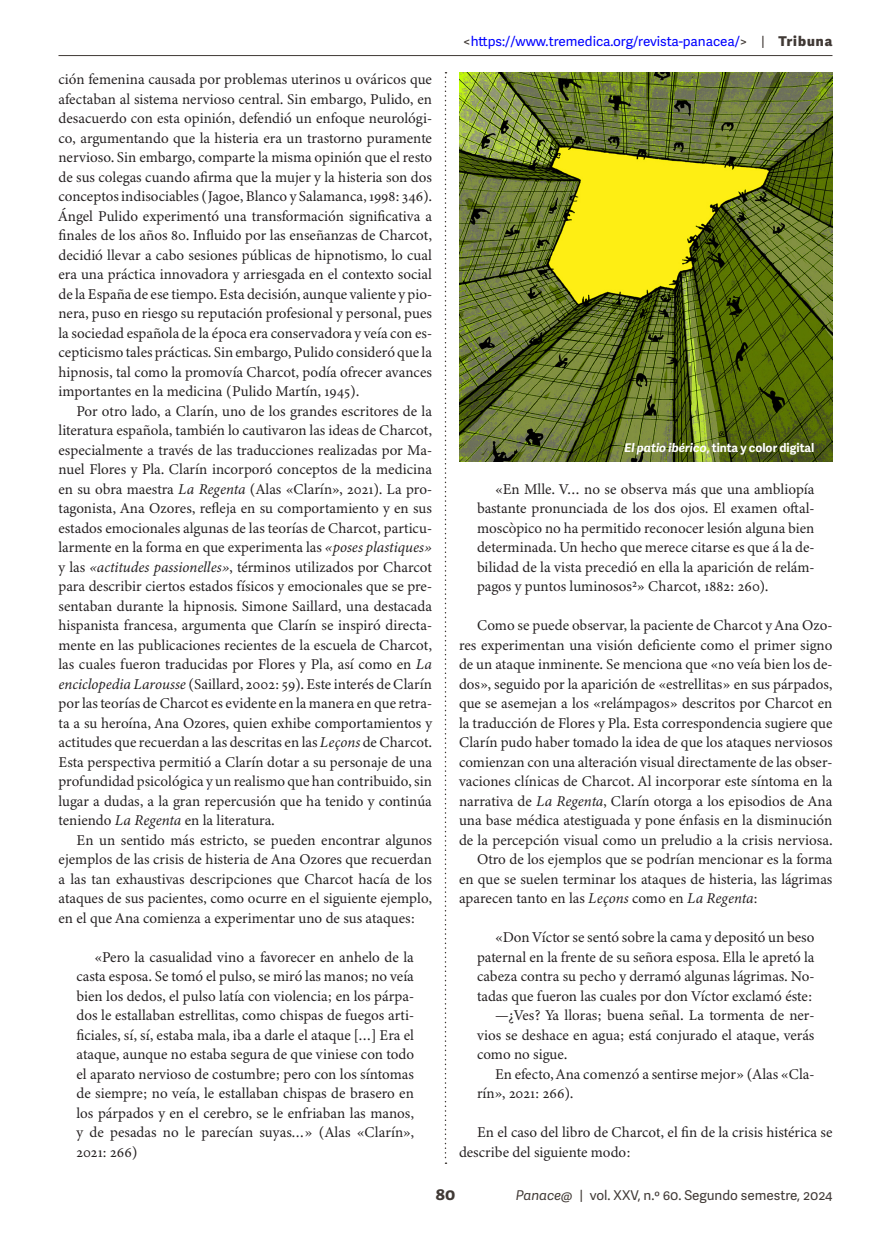
<style>
.page{position:relative;width:891px;height:1260px;background:#fff}
.page>*{position:absolute;margin:0;border:0;box-sizing:border-box;transform-origin:0 0}
.t1{font:700 16.5px "Adelle Sans";color:#403935}
.Adentrado{font:15px/19.5px "Minion 3";letter-spacing:-.005em;color:#231f20;text-align:justify}
.t2{font:13.5px "Adelle Sans";color:#00f}
.t3{font:13.5px "Adelle Sans";color:#403935}
.Nombres_de_grabados{font:700 12px "Adelle Sans";color:#fff}
.s1{font-style:italic}
.s2{color:#403935}
.s3{font-weight:800;color:#403935}
</style>
<div class="page">
<hr style="left:58px;top:55px;width:774px;height:1px;background:#403935">
<svg style="left:445px;top:72px;width:2px;height:1092px"></svg>
<img style="left:459px;top:72px;width:373px;height:390px">
<p class="Adentrado" style="left:58px;top:69px;width:375px">ción femenina causada por problemas uterinos u ováricos que afectaban al sistema nervioso central. Sin embargo, Pulido, en desacuerdo con esta opinión, defendió un enfoque neurológi&shy;co, argumentando que la histeria era un trastorno puramente nervioso. Sin embargo, comparte la misma opinión que el resto de sus colegas cuando afirma que la mujer y la histeria son dos conceptos indisociables (Jagoe, Blanco y Salamanca, 1998: 346).<br>Ángel Pulido experimentó una transformación significativa a finales de los años 80. Influido por las enseñanzas de Charcot, decidió llevar a cabo sesiones públicas de hipnotismo, lo cual era una práctica innovadora y arriesgada en el contexto social de la España de ese tiempo. Esta decisión, aunque valiente y pio&shy;nera, puso en riesgo su reputación profesional y personal, pues la sociedad española de la época era conservadora y veía con es&shy;cepticismo tales prácticas. Sin embargo, Pulido consideró que la hipnosis, tal como la promovía Charcot, podía ofrecer avances importantes en la medicina (Pulido Martín, 1945).</p>
<p class="Adentrado" style="left:58px;top:401px;width:375px;text-indent:18px">Por otro lado, a Clarín, uno de los grandes escritores de la literatura española, también lo cautivaron las ideas de Charcot, especialmente a través de las traducciones realizadas por Ma&shy;nuel Flores y Pla. Clarín incorporó conceptos de la medicina en su obra maestra <span class="s1">La Regenta</span> (Alas «Clarín», 2021). La pro&shy;tagonista, Ana Ozores, refleja en su comportamiento y en sus estados emocionales algunas de las teorías de Charcot, particu&shy;larmente en la forma en que experimenta las <span class="s1">«poses plastiques» </span>y las <span class="s1">«actitudes passionelles»</span>, términos utilizados por Charcot para describir ciertos estados físicos y emocionales que se pre&shy;sentaban durante la hipnosis. Simone Saillard, una destacada hispanista francesa, argumenta que Clarín se inspiró directa&shy;mente en las publicaciones recientes de la escuela de Charcot, las cuales fueron traducidas por Flores y Pla, así como en <span class="s1">La enciclopedia Larousse</span> (Saillard, 2002: 59). Este interés de Clarín por las teorías de Charcot es evidente en la manera en que retra&shy;ta a su heroína, Ana Ozores, quien exhibe comportamientos y actitudes que recuerdan a las descritas en las <span class="s1">Leçons</span> de Charcot.<br>Esta perspectiva permitió a Clarín dotar a su personaje de una profundidad psicológica y un realismo que han contribuido, sin lugar a dudas, a la gran repercusión que ha tenido y continúa teniendo <span class="s1">La Regenta</span> en la literatura.</p>
<p class="Adentrado" style="left:58px;top:830px;width:375px;text-indent:18px">En un sentido más estricto, se pueden encontrar algunos ejemplos de las crisis de histeria de Ana Ozores que recuerdan a las tan exhaustivas descripciones que Charcot hacía de los ataques de sus pacientes, como ocurre en el siguiente ejemplo, en el que Ana comienza a experimentar uno de sus ataques:</p>
<p class="Adentrado" style="left:76px;top:947px;width:339px;text-indent:18px">«Pero la casualidad vino a favorecer en anhelo de la casta esposa. Se tomó el pulso, se miró las manos; no veía bien los dedos, el pulso latía con violencia; en los párpa&shy;dos le estallaban estrellitas, como chispas de fuegos arti&shy;ficiales, sí, sí, estaba mala, iba a darle el ataque […] Era el ataque, aunque no estaba segura de que viniese con todo el aparato nervioso de costumbre; pero con los síntomas de siempre; no veía, le estallaban chispas de brasero en los párpados y en el cerebro, se le enfriaban las manos, y de pesadas no le parecían suyas…» (Alas «Clarín», 2021: 266)</p>
<p class="t2" style="left:463px;top:32px;width:371px"><span class="s2">&lt;</span>https://www.tremedica.org/revista-panacea/<span class="s2">&gt; |</span> <span class="s3">Tribuna</span></p>
<p class="Nombres_de_grabados" style="left:625px;top:438px;width:191px"><span class="s1">El patio ibérico</span>, tinta y color digital</p>
<p class="Adentrado" style="left:477px;top:479px;width:339px;text-indent:18px">«En Mlle. V… no se observa más que una ambliopía bastante pronunciada de los dos ojos. El examen oftal&shy;moscòpico no ha permitido reconocer lesión alguna bien determinada. Un hecho que merece citarse es que á la de&shy;bilidad de la vista precedió en ella la aparición de relám&shy;pagos y puntos luminosos2» Charcot, 1882: 260).</p>
<p class="Adentrado" style="left:459px;top:615px;width:375px;text-indent:18px">Como se puede observar, la paciente de Charcot y Ana Ozo&shy;res experimentan una visión deficiente como el primer signo de un ataque inminente. Se menciona que «no veía bien los de&shy;dos», seguido por la aparición de «estrellitas» en sus párpados, que se asemejan a los «relámpagos» descritos por Charcot en la traducción de Flores y Pla. Esta correspondencia sugiere que Clarín pudo haber tomado la idea de que los ataques nerviosos comienzan con una alteración visual directamente de las obser&shy;vaciones clínicas de Charcot. Al incorporar este síntoma en la narrativa de <span class="s1">La Regenta</span>, Clarín otorga a los episodios de Ana una base médica atestiguada y pone énfasis en la disminución de la percepción visual como un preludio a la crisis nerviosa.</p>
<p class="Adentrado" style="left:459px;top:849px;width:375px;text-indent:18px">Otro de los ejemplos que se podrían mencionar es la forma en que se suelen terminar los ataques de histeria, las lágrimas aparecen tanto en las <span class="s1">Leçons</span> como en <span class="s1">La Regenta</span>:</p>
<p class="Adentrado" style="left:477px;top:927px;width:339px;text-indent:18px">«Don Víctor se sentó sobre la cama y depositó un beso paternal en la frente de su señora esposa. Ella le apretó la cabeza contra su pecho y derramó algunas lágrimas. No&shy;tadas que fueron las cuales por don Víctor exclamó éste:</p>
<p class="Adentrado" style="left:477px;top:1005px;width:339px;text-indent:18px">—¿Ves? Ya lloras; buena señal. La tormenta de ner&shy;vios se deshace en agua; está conjurado el ataque, verás como no sigue.</p>
<p class="Adentrado" style="left:477px;top:1064px;width:339px;text-indent:18px">En efecto, Ana comenzó a sentirse mejor» (Alas «Cla&shy;rín», 2021: 266).</p>
<p class="Adentrado" style="left:459px;top:1122px;width:375px;text-indent:18px">En el caso del libro de Charcot, el fin de la crisis histérica se describe del siguiente modo:</p>
<p class="t1" style="left:436px;top:1182px;width:21px">80</p>
<p class="t3" style="left:516px;top:1186px;width:318px"><span class="s1">Panace@</span> | vol. XXV, n.º 60. Segundo semestre, 2024</p>
</div>
